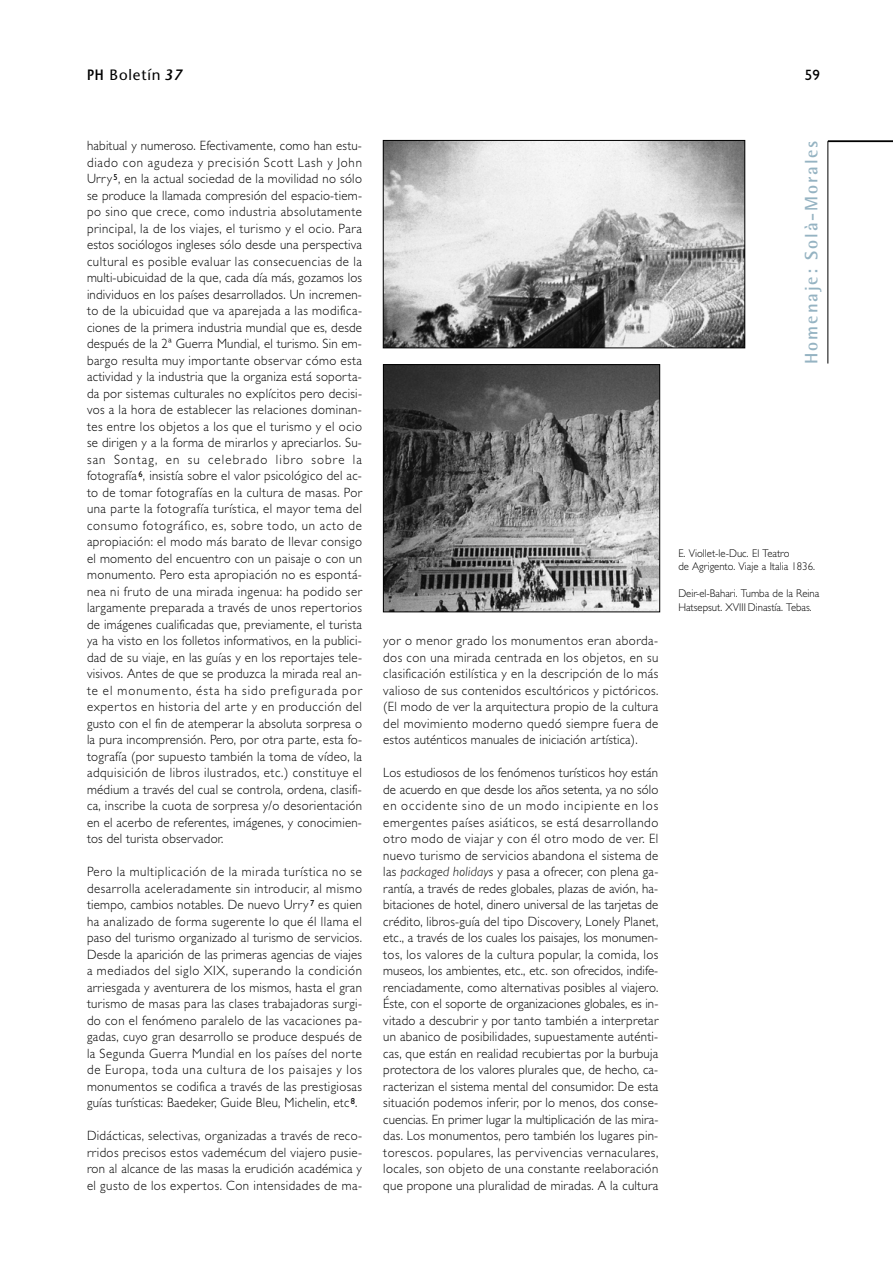
<style>
.page{position:relative;width:893px;height:1263px;background:#fff}
.page>*{position:absolute;margin:0;border:0;box-sizing:border-box;transform-origin:0 0}
.t1{font:700 18px "Rotis Semi Sans";letter-spacing:.105em;color:#95b3c2}
.t2{font:15px "Stone Sans";letter-spacing:.055em;color:#000}
.t3{font:15px "Gill Sans";color:#000}
.t4{font:300 13.5px/16.5px "Gill Sans";letter-spacing:.02em;color:#000;text-align:justify;scale:.95 1}
.t5{font:300 11.25px/13.5px "Gill Sans";color:#000;scale:.95 1}
.s1{font-weight:600}
.s2{font-weight:600;font-style:italic}
.s3{font-style:italic}
</style>
<div class="page">
<hr style="left:827px;top:140px;width:65px;height:2px;background:#000">
<hr style="left:827px;top:141px;width:1px;height:223px;background:#000">
<img style="left:385px;top:142px;width:358px;height:204px">
<div style="left:383px;top:140px;width:362px;height:208px;border:1px solid #000"></div>
<img style="left:385px;top:367px;width:272px;height:243px">
<div style="left:383px;top:365px;width:276px;height:247px;border:1px solid #000"></div>
<p class="t2" style="left:87px;top:69px;width:97px"><span class="s1">PH</span> Boletín <span class="s2">37</span></p>
<p class="t3" style="left:805px;top:69px;width:16px">59</p>
<p class="t4" style="left:87px;top:139px;width:291px">habitual y numeroso. Efectivamente, como han estu&shy;diado con agudeza y precisión Scott Lash y John Urry <sup>5</sup>, en la actual sociedad de la movilidad no sólo se produce la llamada compresión del espacio-tiem&shy;po sino que crece, como industria absolutamente principal, la de los viajes, el turismo y el ocio. Para estos sociólogos ingleses sólo desde una perspectiva cultural es posible evaluar las consecuencias de la multi-ubicuidad de la que, cada día más, gozamos los individuos en los países desarrollados. Un incremen&shy;to de la ubicuidad que va aparejada a las modifica&shy;ciones de la primera industria mundial que es, desde después de la 2ª Guerra Mundial, el turismo. Sin em&shy;bargo resulta muy importante observar cómo esta actividad y la industria que la organiza está soporta&shy;da por sistemas culturales no explícitos pero decisi&shy;vos a la hora de establecer las relaciones dominan&shy;tes entre los objetos a los que el turismo y el ocio se dirigen y a la forma de mirarlos y apreciarlos. Su&shy;san Sontag, en su celebrado libro sobre la fotografía <sup>6</sup>, insistía sobre el valor psicológico del ac&shy;to de tomar fotografías en la cultura de masas. Por una parte la fotografía turística, el mayor tema del consumo fotográfico, es, sobre todo, un acto de apropiación: el modo más barato de llevar consigo el momento del encuentro con un paisaje o con un monumento. Pero esta apropiación no es espontá&shy;nea ni fruto de una mirada ingenua: ha podido ser largamente preparada a través de unos repertorios de imágenes cualificadas que, previamente, el turista ya ha visto en los folletos informativos, en la publici&shy;dad de su viaje, en las guías y en los reportajes tele&shy;visivos. Antes de que se produzca la mirada real an&shy;te el monumento, ésta ha sido prefigurada por expertos en historia del arte y en producción del gusto con el fin de atemperar la absoluta sorpresa o la pura incomprensión. Pero, por otra parte, esta fo&shy;tografía (por supuesto también la toma de vídeo, la adquisición de libros ilustrados, etc.) constituye el médium a través del cual se controla, ordena, clasifi&shy;ca, inscribe la cuota de sorpresa y/o desorientación en el acerbo de referentes, imágenes, y conocimien&shy;tos del turista observador.</p>
<p class="t4" style="left:87px;top:865px;width:291px">Pero la multiplicación de la mirada turística no se desarrolla aceleradamente sin introducir, al mismo tiempo, cambios notables. De nuevo Urry <sup>7</sup> es quien ha analizado de forma sugerente lo que él llama el paso del turismo organizado al turismo de servicios.<br>Desde la aparición de las primeras agencias de viajes a mediados del siglo XIX, superando la condición arriesgada y aventurera de los mismos, hasta el gran turismo de masas para las clases trabajadoras surgi&shy;do con el fenómeno paralelo de las vacaciones pa&shy;gadas, cuyo gran desarrollo se produce después de la Segunda Guerra Mundial en los países del norte de Europa, toda una cultura de los paisajes y los monumentos se codifica a través de las prestigiosas guías turísticas: Baedeker, Guide Bleu, Michelin, etc <sup>8</sup>.</p>
<p class="t4" style="left:87px;top:1129px;width:291px">Didácticas, selectivas, organizadas a través de reco&shy;rridos precisos estos vademécum del viajero pusie&shy;ron al alcance de las masas la erudición académica y el gusto de los expertos. Con intensidades de ma-</p>
<h1 class="t1" style="left:804px;top:364px;width:225px;rotate:-90deg">Homenaje: Solà-Morales</h1>
<p class="t4" style="left:383px;top:634px;width:291px">yor o menor grado los monumentos eran aborda&shy;dos con una mirada centrada en los objetos, en su clasificación estilística y en la descripción de lo más valioso de sus contenidos escultóricos y pictóricos. (El modo de ver la arquitectura propio de la cultura del movimiento moderno quedó siempre fuera de estos auténticos manuales de iniciación artística).</p>
<p class="t4" style="left:383px;top:766px;width:291px">Los estudiosos de los fenómenos turísticos hoy están de acuerdo en que desde los años setenta, ya no sólo en occidente sino de un modo incipiente en los emergentes países asiáticos, se está desarrollando otro modo de viajar y con él otro modo de ver. El nuevo turismo de servicios abandona el sistema de las <span class="s3">packaged holidays</span> y pasa a ofrecer, con plena ga&shy;rantía, a través de redes globales, plazas de avión, ha&shy;bitaciones de hotel, dinero universal de las tarjetas de crédito, libros-guía del tipo Discovery, Lonely Planet, etc., a través de los cuales los paisajes, los monumen&shy;tos, los valores de la cultura popular, la comida, los museos, los ambientes, etc., etc. son ofrecidos, indife&shy;renciadamente, como alternativas posibles al viajero.<br>Éste, con el soporte de organizaciones globales, es in&shy;vitado a descubrir y por tanto también a interpretar un abanico de posibilidades, supuestamente auténti&shy;cas, que están en realidad recubiertas por la burbuja protectora de los valores plurales que, de hecho, ca&shy;racterizan el sistema mental del consumidor. De esta situación podemos inferir, por lo menos, dos conse&shy;cuencias. En primer lugar la multiplicación de las mira&shy;das. Los monumentos, pero también los lugares pin&shy;torescos. populares, las pervivencias vernaculares, locales, son objeto de una constante reelaboración que propone una pluralidad de miradas. A la cultura</p>
<p class="t5" style="left:678px;top:547px;width:145px">E. Viollet-le-Duc. El Teatro<br>de Agrigento. Viaje a Italia 1836.</p>
<p class="t5" style="left:678px;top:588px;width:150px">Deir-el-Bahari. Tumba de la Reina<br>Hatsepsut. XVIII Dinastía. Tebas.</p>
</div>
